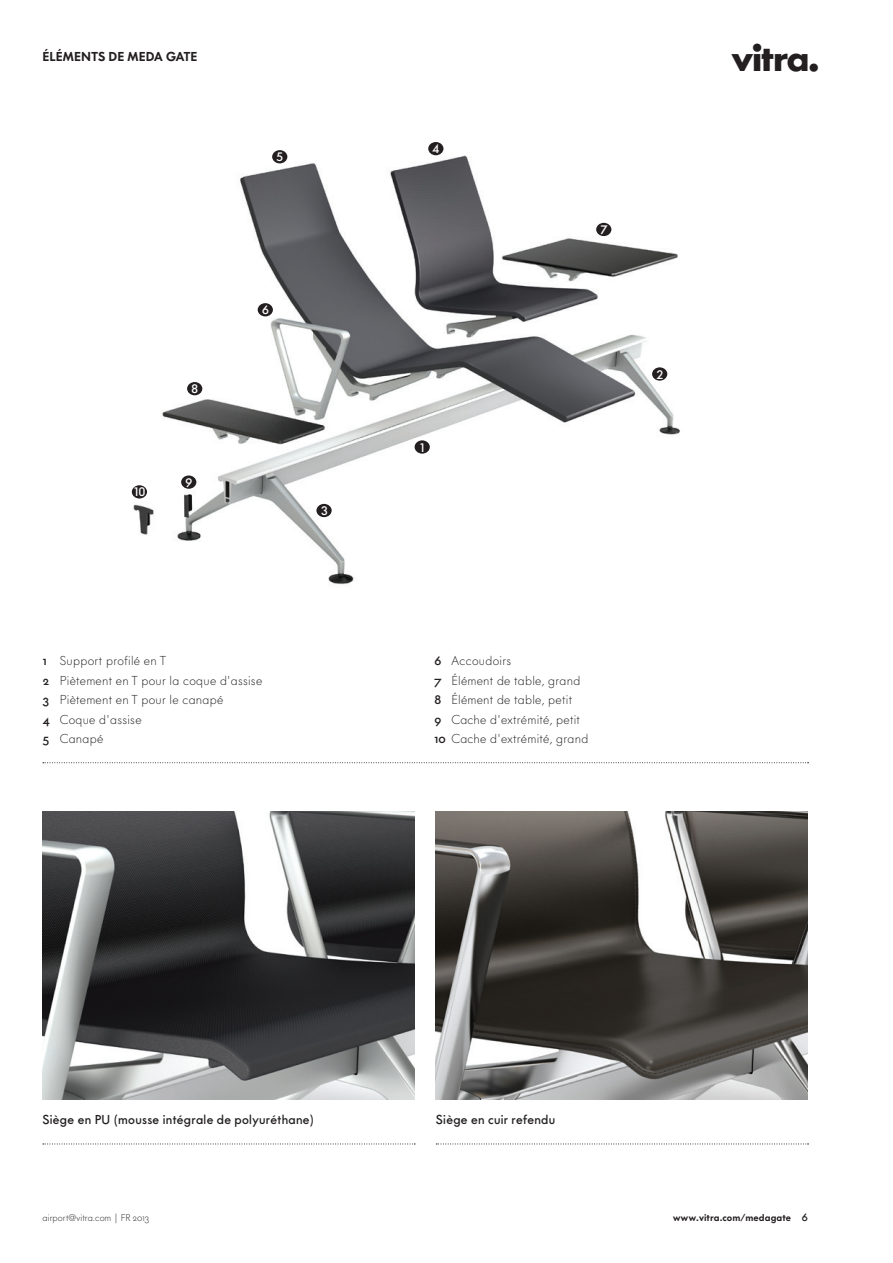
<style>
.page{position:relative;width:893px;height:1263px;background:#fff}
.page>*{position:absolute;margin:0;border:0;box-sizing:border-box;transform-origin:0 0}
.t1{font:300 12px/19.5px "V Futura";letter-spacing:.025em;color:#231f20}
.t2{font:500 12px "V Futura";letter-spacing:.025em;color:#231f20}
.t3{font:800 12px "V Futura";letter-spacing:.015em;color:#231f20}
.t4{font:500 12px "V Futura";color:#fff}
.t5{font:300 9px "V Futura";letter-spacing:.005em;color:#231f20}
.t6{font:800 9px "V Futura";letter-spacing:.005em;color:#231f20}
.s1{font-weight:500}
.s2{font-weight:500;font-size:10.5px}
</style>
<div class="page">
<img style="left:131px;top:142px;width:549px;height:443px">
<img style="left:436px;top:812px;width:372px;height:287px">
<img style="left:43px;top:812px;width:372px;height:287px">
<svg style="left:43px;top:1143px;width:372px;height:1px"></svg>
<svg style="left:436px;top:1143px;width:372px;height:1px"></svg>
<svg style="left:43px;top:762px;width:765px;height:1px"></svg>
<div style="left:415px;top:440px;width:15px;height:14px;background:#231f20;border-radius:50%"></div>
<div style="left:272px;top:150px;width:15px;height:13px;background:#231f20;border-radius:50%"></div>
<div style="left:258px;top:303px;width:15px;height:13px;background:#231f20;border-radius:50%"></div>
<div style="left:596px;top:223px;width:15px;height:13px;background:#231f20;border-radius:50%"></div>
<div style="left:187px;top:382px;width:15px;height:13px;background:#231f20;border-radius:50%"></div>
<div style="left:181px;top:475px;width:15px;height:14px;background:#231f20;border-radius:50%"></div>
<div style="left:132px;top:485px;width:15px;height:13px;background:#231f20;border-radius:50%"></div>
<div style="left:652px;top:367px;width:15px;height:14px;background:#231f20;border-radius:50%"></div>
<div style="left:316px;top:504px;width:16px;height:13px;background:#231f20;border-radius:50%"></div>
<div style="left:428px;top:142px;width:15px;height:13px;background:#231f20;border-radius:50%"></div>
<p class="t3" style="left:43px;top:48px;width:156px">ÉLÉMENTS DE MEDA GATE</p>
<p class="t4" style="left:134px;top:484px;width:12px">10</p>
<p class="t4" style="left:192px;top:381px;width:8px">8</p>
<p class="t4" style="left:186px;top:475px;width:8px">9</p>
<p class="t4" style="left:277px;top:149px;width:8px">5</p>
<p class="t4" style="left:262px;top:302px;width:8px">6</p>
<p class="t4" style="left:321px;top:503px;width:8px">3</p>
<p class="t4" style="left:433px;top:141px;width:8px">4</p>
<p class="t4" style="left:420px;top:439px;width:6px">1</p>
<p class="t4" style="left:601px;top:222px;width:9px">7</p>
<p class="t4" style="left:657px;top:366px;width:8px">2</p>
<p class="t1" style="left:43px;top:651px;width:221px"><span class="s1">1</span> Support profilé en T<br><span class="s1">2</span> Piètement en T pour la coque d'assise<br><span class="s1">3</span> Piètement en T pour le canapé<br><span class="s1">4</span> Coque d'assise<br><span class="s1">5</span> Canapé</p>
<p class="t1" style="left:434px;top:651px;width:155px"><span class="s1">6</span> Accoudoirs<br><span class="s1">7</span> Élément de table, grand<br><span class="s1">8</span> Élément de table, petit<br><span class="s1">9</span> Cache d'extrémité, petit<br><span class="s1">10</span> Cache d'extrémité, grand</p>
<p class="t2" style="left:43px;top:1111px;width:273px">Siège en PU (mousse intégrale de polyuréthane)</p>
<p class="t2" style="left:436px;top:1111px;width:121px">Siège en cuir refendu</p>
<p class="t5" style="left:43px;top:1212px;width:108px">airport@vitra.com | FR 2013</p>
<p class="t6" style="left:673px;top:1212px;width:137px">www.vitra.com/medagate <span class="s2">6</span></p>
</div>
